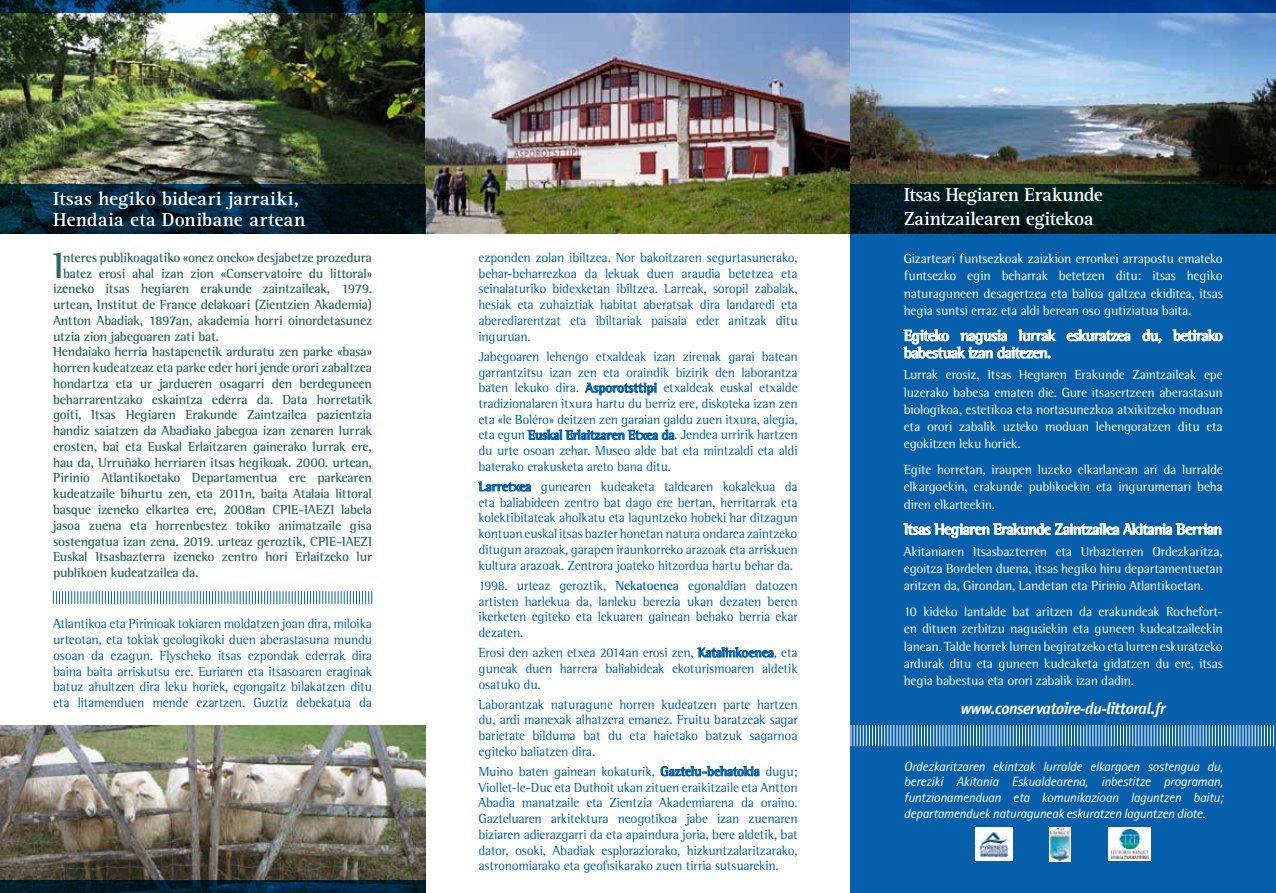
<style>
.page{position:relative;width:1276px;height:893px;background:#fff}
.page>*{position:absolute;margin:0;border:0;box-sizing:border-box;transform-origin:0 0}
.t1{font:700 36.9px "Rotis Semi Serif";color:#2f6763}
.t2{font:700 19.5px/21px "Rotis Serif";letter-spacing:-.005em;color:#fff}
.t3{font:italic 700 16.5px "Officina Sans ITC Std";letter-spacing:-.03em;color:#fff}
.t4{font:700 15.75px/17.2px "Rotis Semi Serif";letter-spacing:-.045em;color:#fff}
.t5{font:13.5px/15.8px "Rotis Semi Serif";letter-spacing:-.015em;color:#055fab;text-align:justify}
.t6{font:700 13.5px "Rotis Semi Serif";letter-spacing:-.02em;color:#2f6763}
.t7{font:13.5px/17.2px "Rotis Semi Serif";letter-spacing:-.015em;color:#fff;text-align:justify}
.t8{font:italic 13.5px/15.8px "Rotis Sans Serif";letter-spacing:-.02em;color:#fff;text-align:justify}
.s1{font-weight:700}
</style>
<div class="page">
<img style="left:0;top:13px;width:850px;height:220px">
<svg style="left:850px;top:13px;width:426px;height:880px;background:#1d68a8"></svg>
<svg style="left:850px;top:184px;width:426px;height:49px;background:#001b1b"></svg>
<svg style="left:0;top:184px;width:425px;height:49px;background:#012030"></svg>
<svg style="left:0;top:0;width:1276px;height:13px;background:#023876"></svg>
<img style="left:975px;top:827px;width:37px;height:34px">
<svg style="left:1108px;top:827px;width:43px;height:34px"></svg>
<img style="left:1111px;top:829px;width:37px;height:29px">
<svg style="left:1049px;top:827px;width:22px;height:34px"></svg>
<img style="left:1051px;top:828px;width:18px;height:33px">
<img style="left:0;top:725px;width:425px;height:155px">
<svg style="left:585px;top:383px;width:71px;height:12px"></svg>
<svg style="left:527px;top:430px;width:147px;height:10px"></svg>
<svg style="left:478px;top:481px;width:53px;height:10px"></svg>
<svg style="left:697px;top:647px;width:76px;height:10px"></svg>
<svg style="left:660px;top:766px;width:99px;height:10px"></svg>
<svg style="left:850px;top:725px;width:424px;height:21px;background:#5693c6"></svg>
<svg style="left:53px;top:591px;width:319px;height:13px"></svg>
<svg style="left:1066px;top:329px;width:64px;height:12px"></svg>
<svg style="left:1142px;top:329px;width:19px;height:14px"></svg>
<svg style="left:1172px;top:329px;width:50px;height:12px"></svg>
<svg style="left:903px;top:329px;width:153px;height:29px;background:#5c97c8"></svg>
<svg style="left:903px;top:523px;width:318px;height:15px;background:#629aca"></svg>
<svg style="left:0;top:880px;width:425px;height:13px;background:#012033"></svg>
<h2 class="t2" style="left:53px;top:188px;width:254px">Itsas hegiko bideari jarraiki,<br>Hendaia eta Donibane artean</h2>
<h1 class="t1" style="left:53px;top:243px;width:12px">I</h1>
<p class="t6" style="left:63px;top:249px;width:311px">nteres publikoagatiko «onez oneko» desjabetze prozedura</p>
<p class="t6" style="left:63px;top:265px;width:311px">batez erosi ahal izan zion «Conservatoire du littoral»</p>
<p class="t6" style="left:53px;top:281px;width:321px">izeneko itsas hegiaren erakunde zaintzaileak, 1979.</p>
<p class="t6" style="left:53px;top:297px;width:320px">urtean, Institut de France delakoari (Zientzien Akademia)</p>
<p class="t6" style="left:53px;top:312px;width:320px">Antton Abadiak, 1897an, akademia horri oinordetasunez</p>
<p class="t6" style="left:53px;top:328px;width:167px">utzia zion jabegoaren zati bat.</p>
<p class="t6" style="left:53px;top:344px;width:321px">Hendaiako herria hastapenetik arduratu zen parke «basa»</p>
<p class="t6" style="left:53px;top:360px;width:321px">horren kudeatzeaz eta parke eder hori jende orori zabaltzea</p>
<p class="t6" style="left:53px;top:375px;width:320px">hondartza eta ur jardueren osagarri den berdeguneen</p>
<p class="t6" style="left:53px;top:391px;width:320px">beharrarentzako eskaintza ederra da. Data horretatik</p>
<p class="t6" style="left:53px;top:407px;width:320px">goiti, Itsas Hegiaren Erakunde Zaintzailea pazientzia</p>
<p class="t6" style="left:53px;top:423px;width:320px">handiz saiatzen da Abadiako jabegoa izan zenaren lurrak</p>
<p class="t6" style="left:53px;top:438px;width:320px">erosten, bai eta Euskal Erlaitzaren gainerako lurrak ere,</p>
<p class="t6" style="left:53px;top:454px;width:320px">hau da, Urruñako herriaren itsas hegikoak. 2000. urtean,</p>
<p class="t6" style="left:53px;top:470px;width:320px">Pirinio Atlantikoetako Departamentua ere parkearen</p>
<p class="t6" style="left:53px;top:486px;width:320px">kudeatzaile bihurtu zen, eta 2011n, baita Atalaia littoral</p>
<p class="t6" style="left:53px;top:501px;width:321px">basque izeneko elkartea ere, 2008an CPIE-IAEZI labela</p>
<p class="t6" style="left:53px;top:517px;width:320px">jasoa zuena eta horrenbestez tokiko animatzaile gisa</p>
<p class="t6" style="left:53px;top:533px;width:320px">sostengatua izan zena. 2019. urteaz geroztik, CPIE-IAEZI</p>
<p class="t6" style="left:53px;top:549px;width:320px">Euskal Itsasbazterra izeneko zentro hori Erlaitzeko lur</p>
<p class="t6" style="left:53px;top:564px;width:147px">publikoen kudeatzailea da.</p>
<p class="t5" style="left:53px;top:616px;width:320px">Atlantikoa eta Pirinioak tokiaren moldatzen joan dira, miloika urteotan, eta tokiak geologikoki duen aberastasuna mundu osoan da ezagun. Flyscheko itsas ezpondak ederrak dira baina baita arriskutsu ere. Euriaren eta itsasoaren eraginak batuz ahultzen dira leku horiek, egongaitz bilakatzen ditu eta litamenduen mende ezartzen. Guztiz debekatua da</p>
<p class="t5" style="left:478px;top:249px;width:321px">ezponden zolan ibiltzea. Nor bakoitzaren segurtasunerako, behar-beharrezkoa da lekuak duen araudia betetzea eta seinalaturiko bidexketan ibiltzea. Larreak, soropil zabalak, hesiak eta zuhaiztiak habitat aberatsak dira landaredi eta aberediarentzat eta ibiltariak paisaia eder anitzak ditu inguruan.</p>
<p class="t5" style="left:478px;top:348px;width:321px">Jabegoaren lehengo etxaldeak izan zirenak garai batean garrantzitsu izan zen eta oraindik bizirik den laborantza baten lekuko dira. <span class="s1">Asporotsttipi</span> etxaldeak euskal etxalde tradizionalaren itxura hartu du berriz ere, diskoteka izan zen eta «le Boléro» deitzen zen garaian galdu zuen itxura, alegia, eta egun <span class="s1">Euskal Erlaitzaren Etxea da</span>. Jendea urririk hartzen du urte osoan zehar. Museo alde bat eta mintzaldi eta aldi baterako erakusketa areto bana ditu.</p>
<p class="t5" style="left:478px;top:478px;width:321px"><span class="s1">Larretxea</span> gunearen kudeaketa taldearen kokalekua da eta baliabideen zentro bat dago ere bertan, herritarrak eta kolektibitateak aholkatu eta laguntzeko hobeki har ditzagun kontuan euskal itsas bazter honetan natura ondarea zaintzeko ditugun arazoak, garapen iraunkorreko arazoak eta arriskuen kultura arazoak. Zentrora joateko hitzordua hartu behar da.</p>
<p class="t5" style="left:478px;top:577px;width:321px">1998. urteaz geroztik, <span class="s1">Nekatoenea</span> egonaldian datozen artisten harlekua da, lanleku berezia ukan dezaten beren ikerketen egiteko eta lekuaren gainean behako berria ekar dezaten.</p>
<p class="t5" style="left:478px;top:645px;width:321px">Erosi den azken etxea 2014an erosi zen, <span class="s1">Katalinkoenea</span>, eta guneak duen harrera baliabideak ekoturismoaren aldetik osatuko du.</p>
<p class="t5" style="left:478px;top:696px;width:321px">Laborantzak naturagune horren kudeatzen parte hartzen du, ardi manexak alhatzera emanez. Fruitu baratzeak sagar barietate bilduma bat du eta haietako batzuk sagarnoa egiteko baliatzen dira.</p>
<p class="t5" style="left:478px;top:763px;width:321px">Muino baten gainean kokaturik, <span class="s1">Gaztelu-behatokia</span> dugu; Viollet-le-Duc eta Duthoit ukan zituen eraikitzaile eta Antton Abadia manatzaile eta Zientzia Akademiarena da oraino.<br>Gazteluaren arkitektura neogotikoa jabe izan zuenaren biziaren adierazgarri da eta apaindura joria, bere aldetik, bat dator, osoki, Abadiak esploraziorako, hizkuntzalaritzarako, astronomiarako eta geofisikarako zuen tirria sutsuarekin.</p>
<h2 class="t2" style="left:904px;top:183px;width:201px;line-height:24px">Itsas Hegiaren Erakunde<br>Zaintzailearen egitekoa</h2>
<p class="t7" style="left:904px;top:250px;width:320px">Gizarteari funtsezkoak zaizkion erronkei arrapostu emateko funtsezko egin beharrak betetzen ditu: itsas hegiko naturaguneen desagertzea eta balioa galtzea ekiditea, itsas hegia suntsi erraz eta aldi berean oso gutiziatua baita.</p>
<p class="t4" style="left:904px;top:327px;width:320px">Egiteko nagusia lurrak eskuratzea du, betirako babestuak izan daitezen.</p>
<p class="t7" style="left:904px;top:366px;width:320px">Lurrak erosiz, Itsas Hegiaren Erakunde Zaintzaileak epe luzerako babesa ematen die. Gure itsasertzeen aberastasun biologikoa, estetikoa eta nortasunezkoa atxikitzeko moduan eta orori zabalik uzteko moduan lehengoratzen ditu eta egokitzen leku horiek.</p>
<p class="t7" style="left:904px;top:461px;width:320px">Egite horretan, iraupen luzeko elkarlanean ari da lurralde elkargoekin, erakunde publikoekin eta ingurumenari beha diren elkarteekin.</p>
<p class="t4" style="left:904px;top:520px;width:320px">Itsas Hegiaren Erakunde Zaintzailea Akitania Berrian</p>
<p class="t7" style="left:904px;top:543px;width:320px">Akitaniaren Itsasbazterren eta Urbazterren Ordezkaritza, egoitza Bordelen duena, itsas hegiko hiru departamentuetan aritzen da, Girondan, Landetan eta Pirinio Atlantikoetan.</p>
<p class="t7" style="left:904px;top:603px;width:320px">10 kideko lantalde bat aritzen da erakundeak Rochefort&shy;en dituen zerbitzu nagusiekin eta guneen kudeatzaileekin lanean. Talde horrek lurren begiratzeko eta lurren eskuratzeko ardurak ditu eta guneen kudeaketa gidatzen du ere, itsas hegia babestua eta orori zabalik izan dadin.</p>
<p class="t3" style="left:960px;top:698px;width:207px">www.conservatoire-du-littoral.fr</p>
<p class="t8" style="left:904px;top:758px;width:320px">Ordezkaritzaren ekintzak lurralde elkargoen sostengua du, bereziki Akitania Eskualdearena, inbestitze programan, funtzionamenduan eta komunikazioan laguntzen baitu; departamenduek naturaguneak eskuratzen laguntzen diote.</p>
</div>
